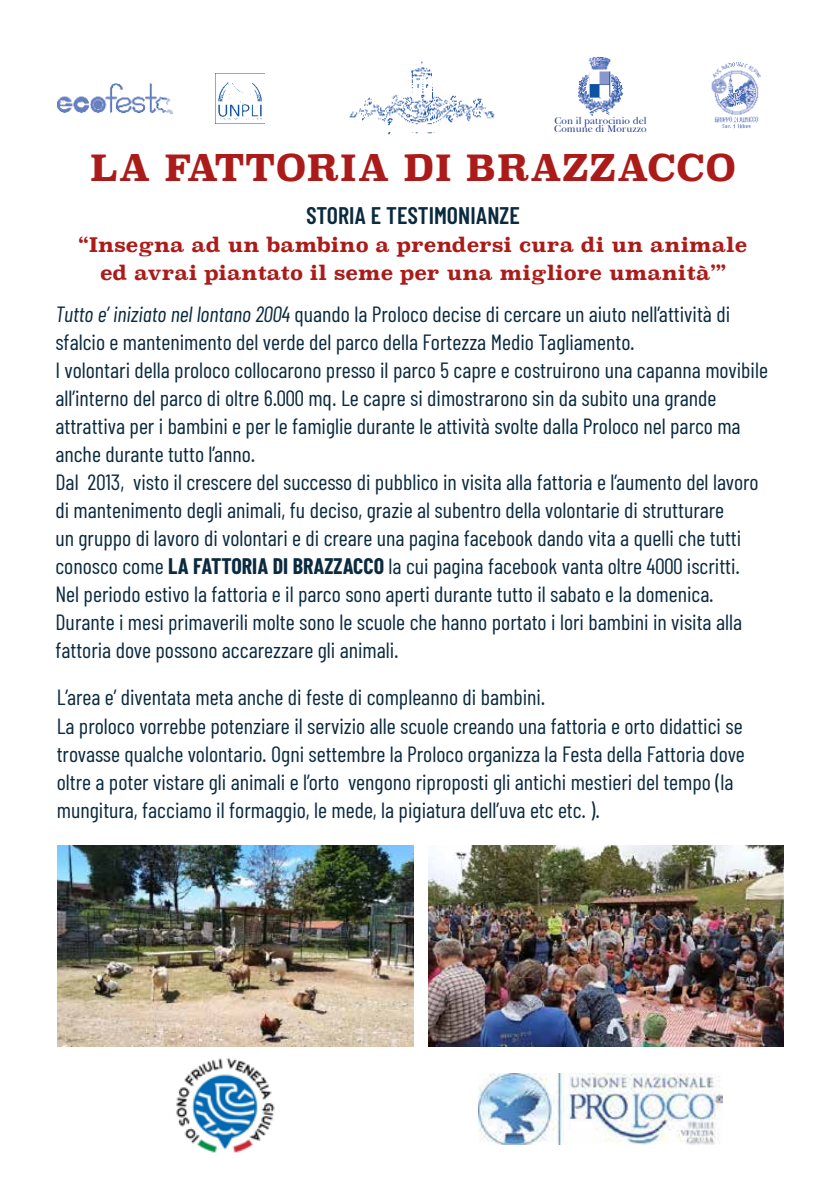
<style>
.page{position:relative;width:840px;height:1191px;background:#fff}
.page>*{position:absolute;margin:0;border:0;box-sizing:border-box;transform-origin:0 0}
.t1{font:700 36px "Superclarendon Rg";letter-spacing:.02em;color:#ab1b19}
.t2{font:600 24px "Barlow Condensed";color:#0a2a3f}
.t3{font:22px/28px "Barlow Condensed";color:#0a2a3f}
.t4{font:700 20px/28px "Superclarendon Rg";color:#ab1b19;text-align:center}
.t5{font:10px/8px "Baskerville BT";color:#213a8f}
.s1{font-style:italic}
.s2{font-weight:700}
</style>
<div class="page">
<img style="left:176px;top:1058px;width:99px;height:95px">
<img style="left:57px;top:845px;width:356px;height:201px">
<img style="left:428px;top:845px;width:354px;height:201px">
<img style="left:57px;top:83px;width:116px;height:31px">
<img style="left:215px;top:73px;width:49px;height:51px">
<img style="left:578px;top:57px;width:44px;height:59px">
<img style="left:711px;top:62px;width:49px;height:67px">
<img style="left:349px;top:61px;width:146px;height:65px">
<img style="left:478px;top:1073px;width:244px;height:71px">
<p class="t5" style="left:554px;top:117px;width:94px">Con il patrocinio del<br>Comune di Moruzzo</p>
<h1 class="t1" style="left:90px;top:146px;width:646px">LA FATTORIA DI BRAZZACCO</h1>
<p class="t2" style="left:306px;top:201px;width:215px">STORIA E TESTIMONIANZE</p>
<p class="t4" style="left:78px;top:231px;width:670px">“Insegna ad un bambino a prendersi cura di un animale ed avrai piantato il seme per una migliore umanità’”</p>
<p class="t3" style="left:55px;top:299px;width:713px"><span class="s1">Tutto e’ iniziato nel lontano 2004</span> quando la Proloco decise di cercare un aiuto nell’attività di sfalcio e mantenimento del verde del parco della Fortezza Medio Tagliamento.<br>I volontari della proloco collocarono presso il parco 5 capre e costruirono una capanna movibile all’interno del parco di oltre 6.000 mq. Le capre si dimostrarono sin da subito una grande attrattiva per i bambini e per le famiglie durante le attività svolte dalla Proloco nel parco ma anche durante tutto l’anno.<br>Dal 2013, visto il crescere del successo di pubblico in visita alla fattoria e l’aumento del lavoro di mantenimento degli animali, fu deciso, grazie al subentro della volontarie di strutturare<br>un gruppo di lavoro di volontari e di creare una pagina facebook dando vita a quelli che tutti conosco come <span class="s2">LA FATTORIA DI BRAZZACCO</span> la cui pagina facebook vanta oltre 4000 iscritti.<br>Nel periodo estivo la fattoria e il parco sono aperti durante tutto il sabato e la domenica.<br>Durante i mesi primaverili molte sono le scuole che hanno portato i lori bambini in visita alla fattoria dove possono accarezzare gli animali.</p>
<p class="t3" style="left:57px;top:683px;width:689px">L’area e’ diventata meta anche di feste di compleanno di bambini.<br>La proloco vorrebbe potenziare il servizio alle scuole creando una fattoria e orto didattici se trovasse qualche volontario. Ogni settembre la Proloco organizza la Festa della Fattoria dove oltre a poter vistare gli animali e l’orto vengono riproposti gli antichi mestieri del tempo (la mungitura, facciamo il formaggio, le mede, la pigiatura dell’uva etc etc. ).</p>
</div>
